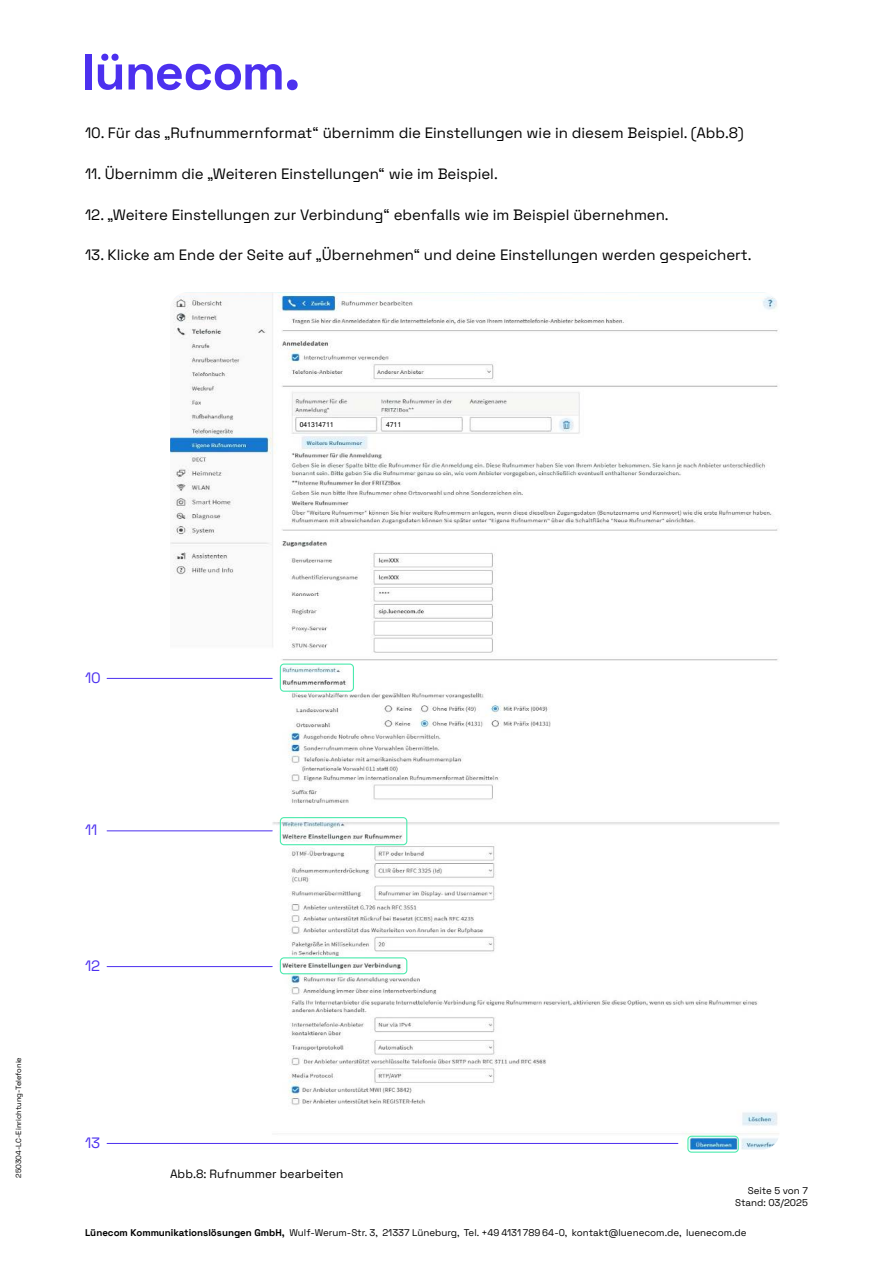
<style>
.page{position:relative;width:893px;height:1263px;background:#fff}
.page>*{position:absolute;margin:0;border:0;box-sizing:border-box;transform-origin:0 0}
.t1{font:15px "Space Grotesk NFHVF";color:#000}
.t2{font:15px "Space Grotesk NFHVF";color:#4c30ef}
.t3{font:12px "Space Grotesk NFHVF";color:#000}
.t4{font:9.75px/11.7px "Space Grotesk NFHVF";color:#000;text-align:right}
.t5{font:7.5px "Space Grotesk NFHVF";color:#000}
.t6{font:6.75px "Microsoft Sans Serif";color:#000}
</style>
<div class="page">
<div style="left:85px;top:54px;width:6px;height:35px;background:#4c30ef"></div>
<svg style="left:98px;top:64px;width:24px;height:26px"></svg>
<div style="left:101px;top:54px;width:7px;height:7px;background:#4c30ef;border-radius:50%"></div>
<div style="left:111px;top:54px;width:8px;height:7px;background:#4c30ef;border-radius:50%"></div>
<svg style="left:129px;top:64px;width:169px;height:26px"></svg>
<img style="left:170px;top:292px;width:609px;height:857px">
<div style="left:280px;top:663px;width:74px;height:29px;border:1px solid #4ceaae;border-radius:4px"></div>
<div style="left:280px;top:817px;width:127px;height:28px;border:1px solid #4ceaae;border-radius:4px"></div>
<div style="left:280px;top:957px;width:127px;height:17px;border:1px solid #4ceaae;border-radius:4px"></div>
<hr style="left:107px;top:678px;width:165px;height:1px;background:#4c30ef">
<hr style="left:107px;top:830px;width:165px;height:1px;background:#4c30ef">
<hr style="left:107px;top:966px;width:165px;height:1px;background:#4c30ef">
<div style="left:687px;top:1136px;width:52px;height:17px;border:1px solid #4ceaae;border-radius:4px"></div>
<hr style="left:107px;top:1143px;width:571px;height:1px;background:#4c30ef">
<div style="left:300px;top:420px;width:46px;height:9px;background:#fff"></div>
<div style="left:386px;top:420px;width:46px;height:9px;background:#fff"></div>
<p class="t1" style="left:85px;top:122px;width:660px">10. Für das „Rufnummernformat“ übernimm die Einstellungen wie in diesem Beispiel. (Abb.8)</p>
<p class="t1" style="left:85px;top:163px;width:414px">11. Übernimm die „Weiteren Einstellungen“ wie im Beispiel.</p>
<p class="t1" style="left:85px;top:203px;width:585px">12. „Weitere Einstellungen zur Verbindung“ ebenfalls wie im Beispiel übernehmen.</p>
<p class="t1" style="left:85px;top:244px;width:668px">13. Klicke am Ende der Seite auf „Übernehmen“ und deine Einstellungen werden gespeichert.</p>
<p class="t6" style="left:300px;top:421px;width:35px">041314711</p>
<p class="t6" style="left:386px;top:421px;width:17px">4711</p>
<p class="t5" style="left:13px;top:1178px;width:122px;rotate:-90deg">250304-LC-Einrichtung-Telefonie</p>
<p class="t2" style="left:85px;top:667px;width:17px">10</p>
<p class="t2" style="left:85px;top:819px;width:14px">11</p>
<p class="t2" style="left:85px;top:955px;width:17px">12</p>
<p class="t2" style="left:85px;top:1132px;width:17px">13</p>
<p class="t3" style="left:170px;top:1165px;width:175px">Abb.8: Rufnummer bearbeiten</p>
<p class="t4" style="left:735px;top:1185px;width:74px">Seite 5 von 7<br>Stand: 03/2025</p>
<p class="t4" style="left:85px;top:1226px;width:663px">Lünecom Kommunikationslösungen GmbH, Wulf-Werum-Str. 3, 21337 Lüneburg, Tel. +49 4131 789 64-0, kontakt@luenecom.de, luenecom.de</p>
</div>
